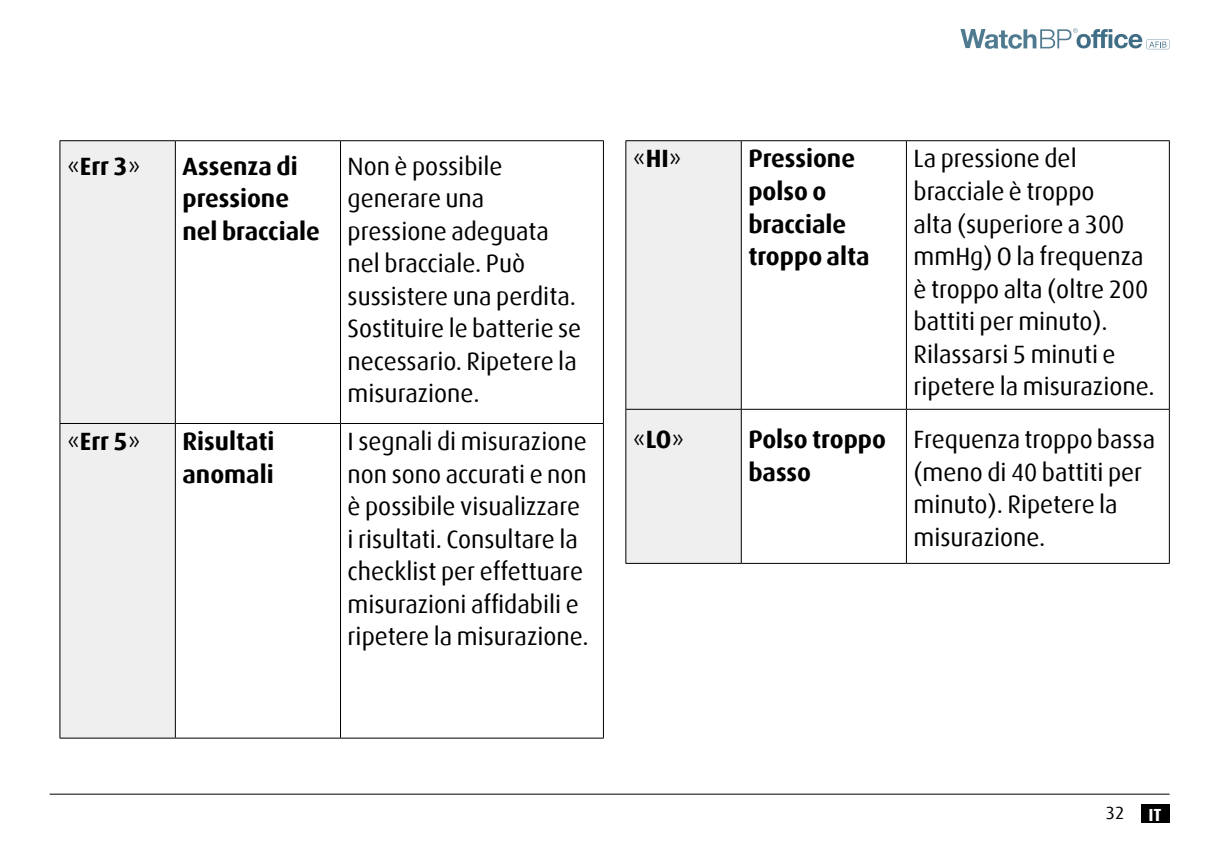
<style>
.page{position:relative;width:1205px;height:851px;background:#fff}
.page>*{position:absolute;margin:0;border:0;box-sizing:border-box;transform-origin:0 0}
.t1{font:25px/32.5px "Dax";color:#000}
.t2{font:700 25px/32.5px "Dax";color:#000}
.t3{font:17.5px "Dax";color:#000}
.t4{font:700 17.5px "Dax";color:#fff}
.s1{font-weight:400}
.s2{font-weight:700}
</style>
<div class="page">
<div style="left:1140px;top:804px;width:29px;height:18px;background:#000"></div>
<hr style="left:50px;top:793px;width:1119px;height:1px;background:#000">
<svg style="left:960px;top:28px;width:209px;height:21px"></svg>
<div style="left:626px;top:141px;width:115px;height:422px;background:#efefef"></div>
<hr style="left:625px;top:140px;width:116px;height:1px;background:#000">
<hr style="left:625px;top:141px;width:1px;height:268px;background:#000">
<hr style="left:741px;top:140px;width:165px;height:1px;background:#000">
<hr style="left:741px;top:141px;width:1px;height:268px;background:#000">
<hr style="left:906px;top:140px;width:263px;height:1px;background:#000">
<hr style="left:906px;top:141px;width:1px;height:268px;background:#000">
<hr style="left:1169px;top:141px;width:1px;height:268px;background:#000">
<hr style="left:625px;top:409px;width:116px;height:1px;background:#000">
<hr style="left:625px;top:409px;width:1px;height:154px;background:#000">
<hr style="left:741px;top:409px;width:165px;height:1px;background:#000">
<hr style="left:741px;top:409px;width:1px;height:154px;background:#000">
<hr style="left:906px;top:409px;width:263px;height:1px;background:#000">
<hr style="left:906px;top:409px;width:1px;height:154px;background:#000">
<hr style="left:1169px;top:409px;width:1px;height:154px;background:#000">
<hr style="left:625px;top:563px;width:116px;height:1px;background:#000">
<hr style="left:741px;top:563px;width:165px;height:1px;background:#000">
<hr style="left:906px;top:563px;width:263px;height:1px;background:#000">
<div style="left:60px;top:141px;width:115px;height:596px;background:#efefef"></div>
<hr style="left:60px;top:140px;width:115px;height:1px;background:#000">
<hr style="left:59px;top:141px;width:1px;height:282px;background:#000">
<hr style="left:175px;top:140px;width:165px;height:1px;background:#000">
<hr style="left:175px;top:141px;width:1px;height:282px;background:#000">
<hr style="left:340px;top:140px;width:264px;height:1px;background:#000">
<hr style="left:340px;top:141px;width:1px;height:282px;background:#000">
<hr style="left:603px;top:141px;width:1px;height:282px;background:#000">
<hr style="left:60px;top:423px;width:115px;height:1px;background:#000">
<hr style="left:59px;top:423px;width:1px;height:314px;background:#000">
<hr style="left:175px;top:423px;width:165px;height:1px;background:#000">
<hr style="left:175px;top:423px;width:1px;height:314px;background:#000">
<hr style="left:340px;top:423px;width:264px;height:1px;background:#000">
<hr style="left:340px;top:423px;width:1px;height:314px;background:#000">
<hr style="left:603px;top:423px;width:1px;height:314px;background:#000">
<hr style="left:60px;top:737px;width:115px;height:1px;background:#000">
<hr style="left:175px;top:737px;width:165px;height:1px;background:#000">
<hr style="left:340px;top:737px;width:264px;height:1px;background:#000">
<p class="t2" style="left:67px;top:150px;width:75px"><span class="s1">«</span>Err 3<span class="s1">»</span></p>
<p class="t2" style="left:182px;top:150px;width:139px">Assenza di pressione nel bracciale</p>
<p class="t1" style="left:348px;top:150px;width:235px">Non è possibile generare una pressione adeguata nel bracciale. Può sussistere una perdita.<br>Sostituire le batterie se necessario. Ripetere la misurazione.</p>
<p class="t2" style="left:67px;top:425px;width:75px"><span class="s1">«</span>Err 5<span class="s1">»</span></p>
<p class="t2" style="left:182px;top:425px;width:94px">Risultati anomali</p>
<p class="t1" style="left:348px;top:425px;width:243px">I segnali di misurazione non sono accurati e non è possibile visualizzare i risultati. Consultare la checklist per effettuare misurazioni affidabili e ripetere la misurazione.</p>
<p class="t1" style="left:633px;top:143px;width:50px">«<span class="s2">HI</span>»</p>
<p class="t2" style="left:748px;top:143px;width:123px">Pressione polso o bracciale troppo alta</p>
<p class="t1" style="left:913px;top:143px;width:243px">La pressione del bracciale è troppo<br>alta (superiore a 300 mmHg) O la frequenza è troppo alta (oltre 200 battiti per minuto).<br>Rilassarsi 5 minuti e ripetere la misurazione.</p>
<p class="t1" style="left:633px;top:423px;width:53px">«<span class="s2">LO</span>»</p>
<p class="t2" style="left:748px;top:423px;width:139px">Polso troppo basso</p>
<p class="t1" style="left:913px;top:423px;width:243px">Frequenza troppo bassa (meno di 40 battiti per minuto). Ripetere la misurazione.</p>
<p class="t3" style="left:1106px;top:803px;width:20px">32</p>
<p class="t4" style="left:1148px;top:804px;width:15px">IT</p>
</div>
